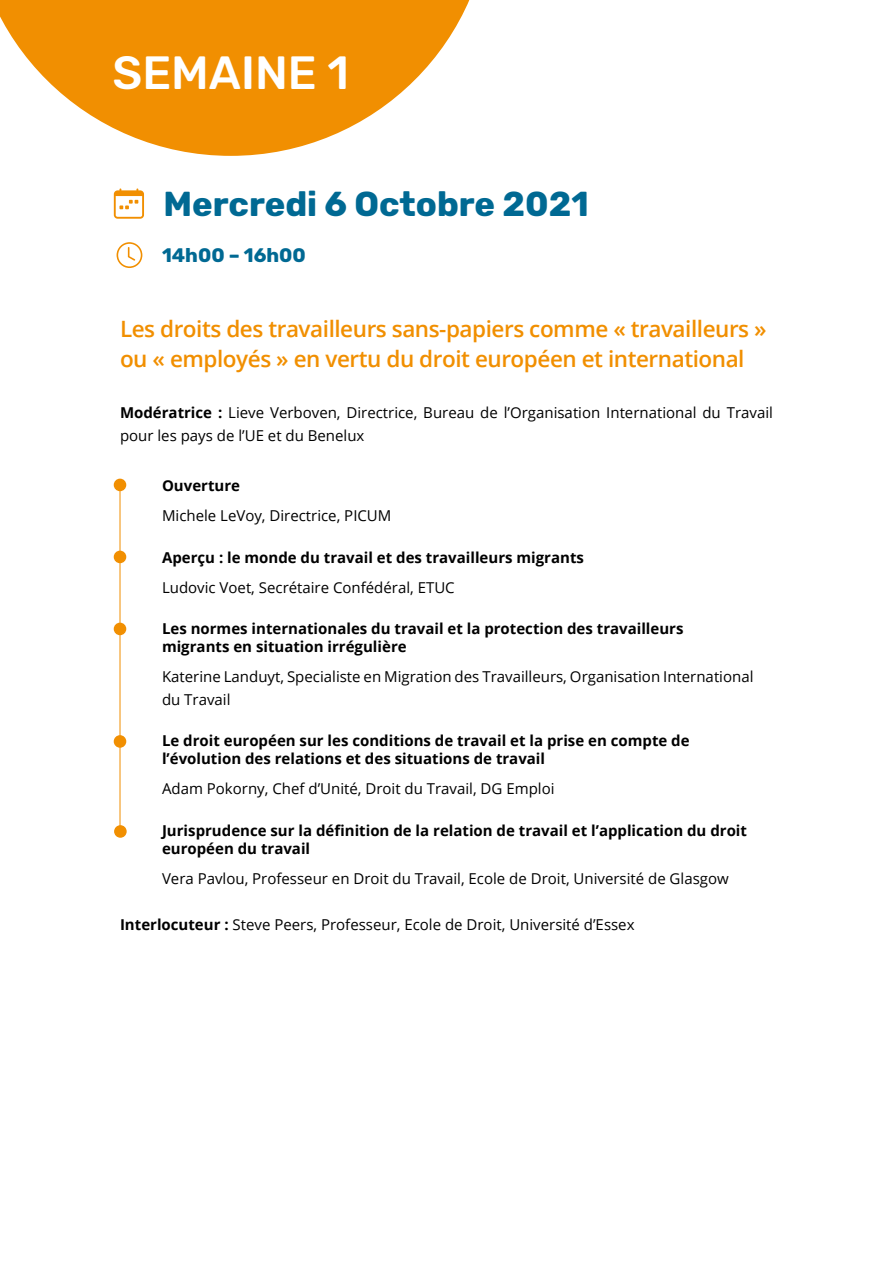
<style>
.page{position:relative;width:893px;height:1263px;background:#fff}
.page>*{position:absolute;margin:0;border:0;box-sizing:border-box;transform-origin:0 0}
.t1{font:500 46.35px "Rubik";color:#fff}
.t2{font:700 34.5px "Rubik";color:#006993}
.t3{font:600 22.5px/30px "Open Sans";letter-spacing:-.02em;color:#f18f01}
.t4{font:700 19.5px "Rubik";color:#006993}
.t5{font:15px/22.5px "Open Sans";color:#000}
.t6{font:700 15px/18px "Open Sans";color:#000}
.s1{font-weight:700}
</style>
<div class="page">
<svg style="left:0;top:0;width:470px;height:156px;fill:#f18f01"></svg>
<svg style="left:117px;top:242px;width:25px;height:26px"></svg>
<hr style="left:120px;top:485px;width:1px;height:345px;background:#f18f01">
<div style="left:114px;top:479px;width:12px;height:11px;background:#f18f01;border-radius:50%"></div>
<div style="left:114px;top:479px;width:12px;height:12px;border:2px solid #f18f01;border-radius:50%"></div>
<div style="left:114px;top:551px;width:12px;height:11px;background:#f18f01;border-radius:50%"></div>
<div style="left:114px;top:551px;width:12px;height:12px;border:2px solid #f18f01;border-radius:50%"></div>
<div style="left:114px;top:623px;width:12px;height:11px;background:#f18f01;border-radius:50%"></div>
<div style="left:114px;top:623px;width:12px;height:12px;border:2px solid #f18f01;border-radius:50%"></div>
<div style="left:114px;top:736px;width:12px;height:11px;background:#f18f01;border-radius:50%"></div>
<div style="left:114px;top:735px;width:12px;height:13px;border:2px solid #f18f01;border-radius:50%"></div>
<div style="left:115px;top:826px;width:11px;height:11px;background:#f18f01;border-radius:50%"></div>
<div style="left:114px;top:825px;width:13px;height:13px;border:2px solid #f18f01;border-radius:50%"></div>
<svg style="left:114px;top:188px;width:30px;height:31px"></svg>
<h1 class="t1" style="left:113px;top:46px;width:238px">SEMAINE 1</h1>
<h2 class="t2" style="left:164px;top:184px;width:427px">Mercredi 6 Octobre 2021</h2>
<h3 class="t4" style="left:162px;top:244px;width:145px">14h00 – 16h00</h3>
<h3 class="t3" style="left:120px;top:313px;width:648px">Les droits des travailleurs sans-papiers comme « travailleurs » ou « employés » en vertu du droit européen et international</h3>
<p class="t5" style="left:120px;top:401px;width:654px"><span class="s1">Modératrice :</span> Lieve Verboven, Directrice, Bureau de l’Organisation International du Travail pour les pays de l’UE et du Benelux</p>
<p class="t6" style="left:162px;top:476px;width:80px">Ouverture</p>
<p class="t5" style="left:162px;top:504px;width:231px">Michele LeVoy, Directrice, PICUM</p>
<p class="t6" style="left:162px;top:548px;width:423px">Aperçu : le monde du travail et des travailleurs migrants</p>
<p class="t5" style="left:162px;top:575px;width:294px">Ludovic Voet, Secrétaire Confédéral, ETUC</p>
<p class="t6" style="left:162px;top:619px;width:523px">Les normes internationales du travail et la protection des travailleurs migrants en situation irrégulière</p>
<p class="t5" style="left:162px;top:665px;width:593px">Katerine Landuyt, Specialiste en Migration des Travailleurs, Organisation International du Travail</p>
<p class="t6" style="left:162px;top:731px;width:529px">Le droit européen sur les conditions de travail et la prise en compte de l’évolution des relations et des situations de travail</p>
<p class="t5" style="left:162px;top:777px;width:394px">Adam Pokorny, Chef d’Unité, Droit du Travail, DG Emploi</p>
<p class="t6" style="left:162px;top:821px;width:586px">Jurisprudence sur la définition de la relation de travail et l’application du droit européen du travail</p>
<p class="t5" style="left:162px;top:866px;width:568px">Vera Pavlou, Professeur en Droit du Travail, Ecole de Droit, Université de Glasgow</p>
<p class="t5" style="left:120px;top:913px;width:516px"><span class="s1">Interlocuteur :</span> Steve Peers, Professeur, Ecole de Droit, Université d’Essex</p>
</div>
